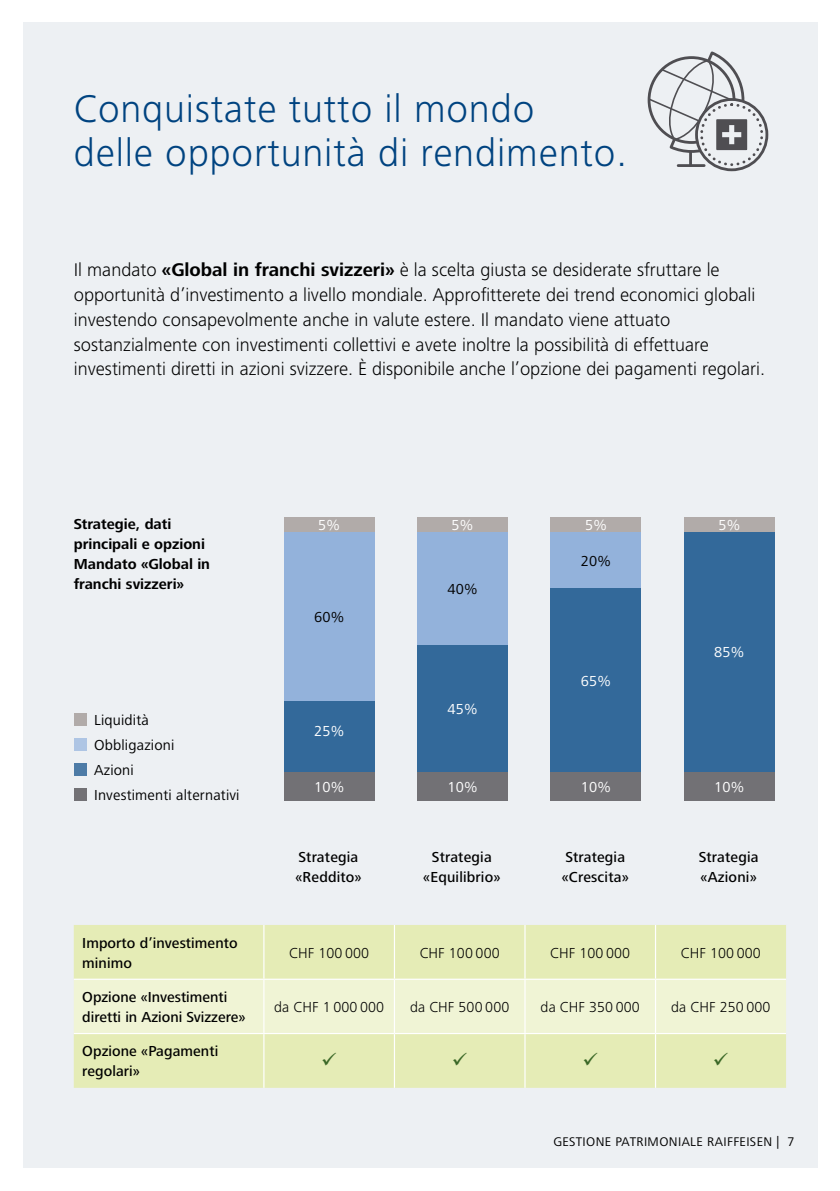
<style>
.page{position:relative;width:840px;height:1191px;background:#fff}
.page>*{position:absolute;margin:0;border:0;box-sizing:border-box;transform-origin:0 0}
.t1{font:300 40px/44px "Frutiger Next LT";letter-spacing:.02em;color:#004380}
.t2{font:300 19px/25px "Frutiger Next LT";color:#000}
.t3{font:500 15px/20px "Frutiger Next LT";letter-spacing:.005em;color:#000}
.t4{font:300 15px "Frutiger Next LT";letter-spacing:.005em;color:#000}
.t5{font:700 15px/20px "Frutiger Next LT";color:#000}
.t6{font:15px/25px "Frutiger Next LT";letter-spacing:.01em;color:#000}
.t7{font:15px "Frutiger Next LT";letter-spacing:.01em;color:#fff}
.t8{font:13px "Frutiger Next LT";letter-spacing:.03em;color:#000}
.s1{font-weight:700}
</style>
<div class="page">
<div style="left:23px;top:23px;width:793px;height:1145px;background:#edf0f3"></div>
<div style="left:74px;top:925px;width:711px;height:162px;background:#e5ecb6"></div>
<div style="left:74px;top:979px;width:711px;height:54px;background:#f0f4d5"></div>
<hr style="left:74px;top:978px;width:190px;height:1px;background:#fff">
<hr style="left:74px;top:1033px;width:190px;height:1px;background:#fff">
<hr style="left:263px;top:979px;width:1px;height:54px;background:#fff">
<hr style="left:263px;top:1034px;width:1px;height:53px;background:#fff">
<hr style="left:263px;top:925px;width:1px;height:53px;background:#fff">
<hr style="left:393px;top:925px;width:2px;height:53px;background:#fff">
<hr style="left:524px;top:925px;width:1px;height:53px;background:#fff">
<hr style="left:654px;top:925px;width:1px;height:53px;background:#fff">
<hr style="left:393px;top:979px;width:2px;height:54px;background:#fff">
<hr style="left:524px;top:979px;width:1px;height:54px;background:#fff">
<hr style="left:654px;top:979px;width:1px;height:54px;background:#fff">
<hr style="left:393px;top:1034px;width:2px;height:53px;background:#fff">
<hr style="left:524px;top:1034px;width:1px;height:53px;background:#fff">
<hr style="left:654px;top:1034px;width:1px;height:53px;background:#fff">
<hr style="left:264px;top:978px;width:130px;height:1px;background:#fff">
<hr style="left:394px;top:978px;width:130px;height:1px;background:#fff">
<hr style="left:524px;top:978px;width:131px;height:1px;background:#fff">
<hr style="left:655px;top:978px;width:130px;height:1px;background:#fff">
<hr style="left:264px;top:1033px;width:130px;height:1px;background:#fff">
<hr style="left:394px;top:1033px;width:130px;height:1px;background:#fff">
<hr style="left:524px;top:1033px;width:131px;height:1px;background:#fff">
<hr style="left:655px;top:1033px;width:130px;height:1px;background:#fff">
<div style="left:74px;top:713px;width:12px;height:12px;background:#b1aba9"></div>
<div style="left:74px;top:738px;width:12px;height:12px;background:#aec5e4"></div>
<div style="left:74px;top:763px;width:12px;height:12px;background:#4d7ba6"></div>
<div style="left:74px;top:788px;width:12px;height:12px;background:#727175"></div>
<hr style="left:677px;top:164px;width:26px;height:3px;background:#4f4e52">
<svg style="left:696px;top:99px;width:70px;height:71px"></svg>
<div style="left:694px;top:98px;width:73px;height:73px;border:3px solid #4f4e52;border-radius:50%"></div>
<div style="left:699px;top:103px;width:63px;height:63px;border:3px dashed #4f4e52;border-radius:50%"></div>
<svg style="left:647px;top:51px;width:106px;height:114px"></svg>
<div style="left:283px;top:771px;width:91px;height:29px;background:#727175"></div>
<div style="left:417px;top:771px;width:90px;height:29px;background:#727175"></div>
<div style="left:550px;top:771px;width:91px;height:29px;background:#727175"></div>
<div style="left:683px;top:771px;width:91px;height:29px;background:#727175"></div>
<div style="left:283px;top:688px;width:91px;height:83px;background:#33699a"></div>
<div style="left:417px;top:644px;width:90px;height:127px;background:#33699a"></div>
<div style="left:550px;top:588px;width:91px;height:183px;background:#33699a"></div>
<div style="left:683px;top:531px;width:91px;height:240px;background:#33699a"></div>
<div style="left:283px;top:531px;width:91px;height:170px;background:#93b2db"></div>
<div style="left:417px;top:531px;width:90px;height:113px;background:#93b2db"></div>
<div style="left:550px;top:531px;width:91px;height:57px;background:#93b2db"></div>
<div style="left:283px;top:517px;width:91px;height:14px;background:#b1aba9"></div>
<div style="left:550px;top:517px;width:91px;height:14px;background:#b1aba9"></div>
<div style="left:417px;top:517px;width:90px;height:14px;background:#b1aba9"></div>
<div style="left:683px;top:517px;width:91px;height:14px;background:#b1aba9"></div>
<svg style="left:322px;top:1052px;width:14px;height:14px"></svg>
<svg style="left:453px;top:1052px;width:13px;height:14px"></svg>
<svg style="left:583px;top:1052px;width:14px;height:14px"></svg>
<svg style="left:714px;top:1052px;width:13px;height:14px"></svg>
<h1 class="t1" style="left:74px;top:86px;width:554px">Conquistate tutto il mondo<br>delle opportunità di rendimento.</h1>
<p class="t2" style="left:74px;top:257px;width:692px">Il mandato <span class="s1">«Global in franchi svizzeri»</span> è la scelta giusta se desiderate sfruttare le opportunità d’investimento a livello mondiale. Approfitterete dei trend economici globali investendo consapevolmente anche in valute estere. Il mandato viene attuato sostanzialmente con investimenti collettivi e avete inoltre la possibilità di effettuare investimenti diretti in azioni svizzere. È disponibile anche l’opzione dei pagamenti regolari.</p>
<p class="t5" style="left:74px;top:514px;width:138px">Strategie, dati principali e opzioni<br>Mandato «Global in franchi svizzeri»</p>
<p class="t6" style="left:94px;top:707px;width:147px">Liquidità<br>Obbligazioni<br>Azioni<br>Investimenti alternativi</p>
<p class="t7" style="left:318px;top:516px;width:23px">5%</p>
<p class="t7" style="left:451px;top:516px;width:23px">5%</p>
<p class="t7" style="left:584px;top:516px;width:23px">5%</p>
<p class="t7" style="left:718px;top:516px;width:23px">5%</p>
<p class="t6" style="left:314px;top:604px;width:32px">60%</p>
<p class="t7" style="left:314px;top:722px;width:32px">25%</p>
<p class="t6" style="left:447px;top:576px;width:32px">40%</p>
<p class="t7" style="left:447px;top:700px;width:32px">45%</p>
<p class="t6" style="left:580px;top:548px;width:32px">20%</p>
<p class="t7" style="left:580px;top:672px;width:32px">65%</p>
<p class="t7" style="left:713px;top:644px;width:32px">85%</p>
<p class="t7" style="left:314px;top:778px;width:32px">10%</p>
<p class="t7" style="left:447px;top:778px;width:32px">10%</p>
<p class="t7" style="left:580px;top:778px;width:32px">10%</p>
<p class="t7" style="left:713px;top:778px;width:32px">10%</p>
<p class="t3" style="left:295px;top:846px;width:68px">Strategia «Reddito»</p>
<p class="t3" style="left:423px;top:846px;width:79px;text-align:center">Strategia «Equilibrio»</p>
<p class="t3" style="left:561px;top:846px;width:68px">Strategia «Crescita»</p>
<p class="t3" style="left:698px;top:846px;width:61px">Strategia «Azioni»</p>
<p class="t3" style="left:82px;top:933px;width:157px">Importo d’investimento minimo</p>
<p class="t4" style="left:289px;top:944px;width:81px">CHF 100 000</p>
<p class="t4" style="left:419px;top:944px;width:81px">CHF 100 000</p>
<p class="t4" style="left:550px;top:944px;width:81px">CHF 100 000</p>
<p class="t4" style="left:680px;top:944px;width:81px">CHF 100 000</p>
<p class="t3" style="left:82px;top:987px;width:164px">Opzione «Investimenti diretti in Azioni Svizzere»</p>
<p class="t4" style="left:274px;top:999px;width:111px">da CHF 1 000 000</p>
<p class="t4" style="left:410px;top:999px;width:101px">da CHF 500 000</p>
<p class="t4" style="left:540px;top:999px;width:101px">da CHF 350 000</p>
<p class="t4" style="left:670px;top:999px;width:101px">da CHF 250 000</p>
<p class="t3" style="left:82px;top:1041px;width:137px">Opzione «Pagamenti regolari»</p>
<p class="t8" style="left:553px;top:1134px;width:242px">GESTIONE PATRIMONIALE RAIFFEISEN | 7</p>
</div>
